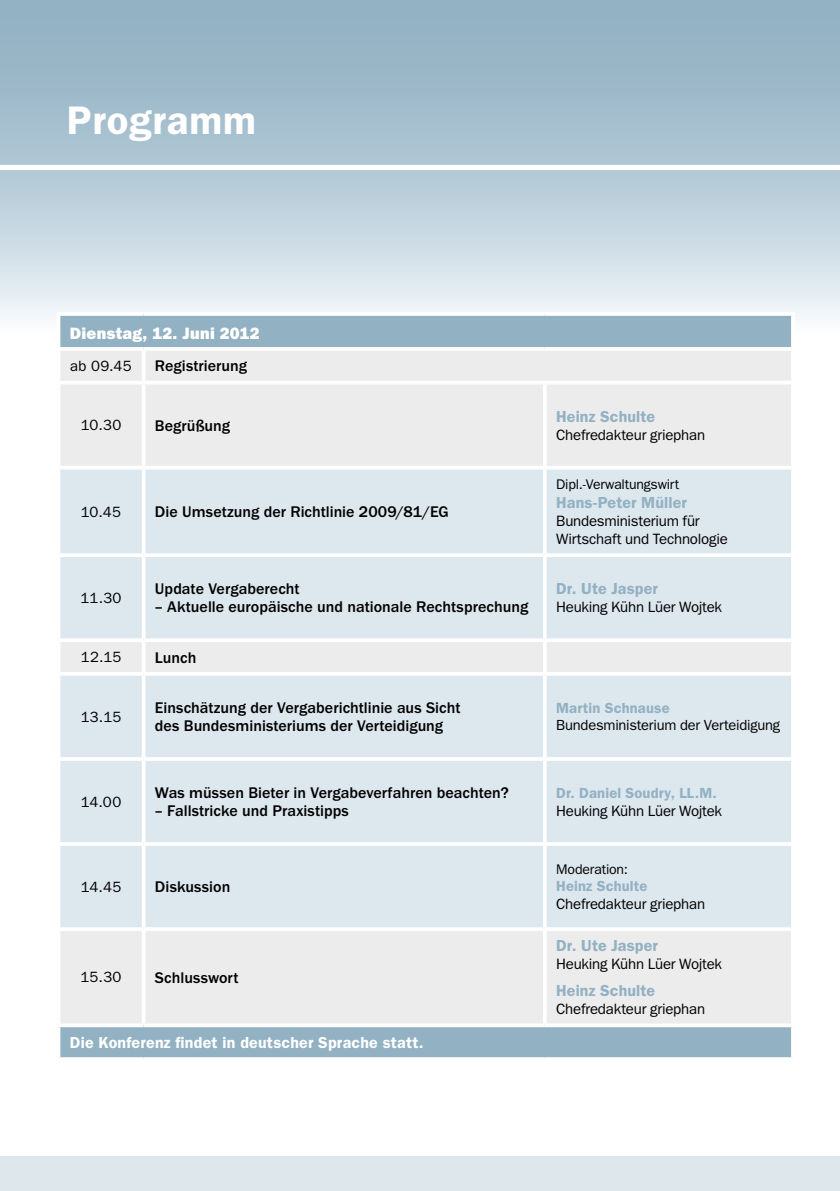
<style>
.page{position:relative;width:840px;height:1191px;background:#fff}
.page>*{position:absolute;margin:0;border:0;box-sizing:border-box;transform-origin:0 0}
.t1{font:600 40px "ITC Franklin Gothic Std";letter-spacing:.02em;color:#fff}
.t2{font:16.6px "ITC Franklin Gothic Std Hvy";letter-spacing:.015em;color:#fff}
.t3{font:500 16px/17.8px "ITC Franklin Gothic Std";color:#000}
.t4{font:600 16px "ITC Franklin Gothic Std";letter-spacing:.005em;color:#92b1c2}
.t5{font:600 16px "ITC Franklin Gothic Std";letter-spacing:.015em;color:#fff}
.t6{font:15px/18px "ITC Franklin Gothic Std";letter-spacing:-.015em;color:#000}
.t7{font:14.8px "ITC Franklin Gothic Std";letter-spacing:.02em;color:#000}
.t8{font:600 14.6px "ITC Franklin Gothic Std";letter-spacing:.01em;color:#92b1c2}
.t9{font:14.6px "ITC Franklin Gothic Std";letter-spacing:-.015em;color:#000}
.t10{font:14px "ITC Franklin Gothic Std";letter-spacing:-.01em;color:#000}
</style>
<div class="page">
<div style="left:0;top:0;width:839px;height:336px;background:linear-gradient(to bottom,#84a7bb,#eef4f8)"></div>
<div style="left:60px;top:316px;width:730px;height:31px;background:#92b1c2"></div>
<div style="left:60px;top:351px;width:730px;height:115px;background:#ececec"></div>
<div style="left:60px;top:469px;width:730px;height:169px;background:#dde7ee"></div>
<svg style="left:60px;top:642px;width:730px;height:381px;background:#e2e8ed"></svg>
<div style="left:58px;top:1025px;width:734px;height:34px;background:#92b1c2"></div>
<svg style="left:57px;top:312px;width:86px;height:4px"></svg>
<hr style="left:57px;top:316px;width:3px;height:31px;background:#fff">
<svg style="left:143px;top:312px;width:401px;height:4px"></svg>
<svg style="left:544px;top:312px;width:250px;height:4px"></svg>
<svg style="left:790px;top:316px;width:4px;height:31px"></svg>
<hr style="left:142px;top:351px;width:3px;height:30px;background:#fff">
<svg style="left:790px;top:351px;width:1px;height:30px"></svg>
<hr style="left:57px;top:381px;width:86px;height:3px;background:#fff">
<hr style="left:143px;top:381px;width:401px;height:3px;background:#fff">
<hr style="left:142px;top:384px;width:3px;height:82px;background:#fff">
<hr style="left:544px;top:381px;width:250px;height:3px;background:#fff">
<svg style="left:542px;top:384px;width:4px;height:82px"></svg>
<svg style="left:790px;top:384px;width:1px;height:82px"></svg>
<hr style="left:142px;top:469px;width:3px;height:84px;background:#fff">
<svg style="left:542px;top:469px;width:4px;height:84px"></svg>
<svg style="left:790px;top:469px;width:1px;height:84px"></svg>
<hr style="left:57px;top:553px;width:86px;height:4px;background:#fff">
<hr style="left:143px;top:553px;width:401px;height:4px;background:#fff">
<hr style="left:142px;top:557px;width:3px;height:81px;background:#fff">
<hr style="left:544px;top:553px;width:250px;height:4px;background:#fff">
<svg style="left:542px;top:557px;width:4px;height:81px"></svg>
<svg style="left:790px;top:557px;width:1px;height:81px"></svg>
<svg style="left:60px;top:638px;width:82px;height:1px"></svg>
<svg style="left:143px;top:638px;width:400px;height:1px"></svg>
<hr style="left:142px;top:642px;width:3px;height:30px;background:#fff">
<svg style="left:547px;top:638px;width:244px;height:1px"></svg>
<svg style="left:542px;top:642px;width:4px;height:30px"></svg>
<svg style="left:790px;top:642px;width:1px;height:30px"></svg>
<hr style="left:57px;top:672px;width:86px;height:4px;background:#fff">
<hr style="left:143px;top:672px;width:401px;height:4px;background:#fff">
<hr style="left:142px;top:676px;width:3px;height:81px;background:#fff">
<hr style="left:544px;top:672px;width:250px;height:4px;background:#fff">
<svg style="left:542px;top:676px;width:4px;height:81px"></svg>
<svg style="left:790px;top:676px;width:1px;height:81px"></svg>
<hr style="left:57px;top:757px;width:86px;height:4px;background:#fff">
<hr style="left:143px;top:757px;width:401px;height:4px;background:#fff">
<hr style="left:142px;top:761px;width:3px;height:81px;background:#fff">
<hr style="left:544px;top:757px;width:250px;height:4px;background:#fff">
<svg style="left:542px;top:761px;width:4px;height:81px"></svg>
<svg style="left:790px;top:761px;width:1px;height:81px"></svg>
<hr style="left:57px;top:842px;width:86px;height:4px;background:#fff">
<hr style="left:143px;top:842px;width:401px;height:4px;background:#fff">
<hr style="left:142px;top:846px;width:3px;height:81px;background:#fff">
<hr style="left:544px;top:842px;width:250px;height:4px;background:#fff">
<svg style="left:542px;top:846px;width:4px;height:81px"></svg>
<svg style="left:790px;top:846px;width:1px;height:81px"></svg>
<hr style="left:57px;top:927px;width:86px;height:4px;background:#fff">
<hr style="left:143px;top:927px;width:401px;height:4px;background:#fff">
<hr style="left:142px;top:931px;width:3px;height:92px;background:#fff">
<hr style="left:544px;top:927px;width:250px;height:4px;background:#fff">
<svg style="left:542px;top:931px;width:4px;height:92px"></svg>
<svg style="left:790px;top:931px;width:1px;height:92px"></svg>
<hr style="left:57px;top:1023px;width:86px;height:4px;background:#fff">
<hr style="left:57px;top:1027px;width:3px;height:30px;background:#fff">
<hr style="left:143px;top:1023px;width:401px;height:4px;background:#fff">
<hr style="left:544px;top:1023px;width:250px;height:4px;background:#fff">
<svg style="left:790px;top:1027px;width:3px;height:30px"></svg>
<svg style="left:58px;top:1057px;width:85px;height:2px"></svg>
<svg style="left:143px;top:1057px;width:401px;height:2px"></svg>
<svg style="left:544px;top:1057px;width:249px;height:2px"></svg>
<div style="left:0;top:1157px;width:839px;height:34px;background:#dee7ec"></div>
<div style="left:0;top:165px;width:839px;height:5px;background:#fff"></div>
<h1 class="t1" style="left:67px;top:96px;width:190px">Programm</h1>
<p class="t2" style="left:70px;top:323px;width:191px">Dienstag, 12. Juni 2012</p>
<p class="t7" style="left:70px;top:357px;width:63px">ab 09.45</p>
<p class="t3" style="left:155px;top:357px;width:93px">Registrierung</p>
<p class="t7" style="left:81px;top:417px;width:42px">10.30</p>
<p class="t3" style="left:155px;top:416px;width:77px">Begrüßung</p>
<p class="t7" style="left:81px;top:503px;width:42px">10.45</p>
<p class="t3" style="left:155px;top:503px;width:295px">Die Umsetzung der Richtlinie 2009/81/EG</p>
<p class="t7" style="left:80px;top:589px;width:42px">11.30</p>
<p class="t3" style="left:155px;top:580px;width:146px">Update Vergaberecht</p>
<p class="t3" style="left:155px;top:598px;width:374px">– Aktuelle europäische und nationale Rechtsprechung</p>
<p class="t7" style="left:81px;top:648px;width:42px">12.15</p>
<p class="t3" style="left:155px;top:648px;width:43px">Lunch</p>
<p class="t4" style="left:556px;top:407px;width:100px">Heinz Schulte</p>
<p class="t6" style="left:556px;top:425px;width:150px">Chefredakteur griephan</p>
<p class="t10" style="left:556px;top:476px;width:124px">Dipl.-Verwaltungswirt</p>
<p class="t4" style="left:556px;top:493px;width:132px">Hans-Peter Müller</p>
<p class="t6" style="left:556px;top:512px;width:173px">Bundesministerium für<br>Wirtschaft und Technologie</p>
<p class="t4" style="left:556px;top:579px;width:103px">Dr. Ute Jasper</p>
<p class="t6" style="left:556px;top:598px;width:167px">Heuking Kühn Lüer Wojtek</p>
<p class="t7" style="left:81px;top:708px;width:42px">13.15</p>
<p class="t3" style="left:155px;top:699px;width:307px">Einschätzung der Vergaberichtlinie aus Sicht des Bundesministeriums der Verteidigung</p>
<p class="t8" style="left:556px;top:699px;width:115px">Martin Schnause</p>
<p class="t9" style="left:556px;top:717px;width:225px">Bundesministerium der Verteidigung</p>
<p class="t7" style="left:81px;top:793px;width:42px">14.00</p>
<p class="t3" style="left:155px;top:784px;width:355px">Was müssen Bieter in Vergabeverfahren beachten?</p>
<p class="t3" style="left:155px;top:802px;width:195px">– Fallstricke und Praxistipps</p>
<p class="t7" style="left:81px;top:878px;width:42px">14.45</p>
<p class="t3" style="left:155px;top:878px;width:77px">Diskussion</p>
<p class="t7" style="left:81px;top:968px;width:42px">15.30</p>
<p class="t3" style="left:155px;top:968px;width:85px">Schlusswort</p>
<p class="t5" style="left:70px;top:1032px;width:355px">Die Konferenz findet in deutscher Sprache statt.</p>
<p class="t8" style="left:556px;top:784px;width:162px">Dr. Daniel Soudry, LL.M.</p>
<p class="t6" style="left:556px;top:801px;width:167px">Heuking Kühn Lüer Wojtek</p>
<p class="t10" style="left:556px;top:860px;width:73px">Moderation:</p>
<p class="t8" style="left:556px;top:877px;width:93px">Heinz Schulte</p>
<p class="t6" style="left:556px;top:895px;width:150px">Chefredakteur griephan</p>
<p class="t4" style="left:556px;top:936px;width:103px">Dr. Ute Jasper</p>
<p class="t6" style="left:556px;top:955px;width:167px">Heuking Kühn Lüer Wojtek</p>
<p class="t4" style="left:556px;top:981px;width:100px">Heinz Schulte</p>
<p class="t6" style="left:556px;top:1000px;width:150px">Chefredakteur griephan</p>
</div>
